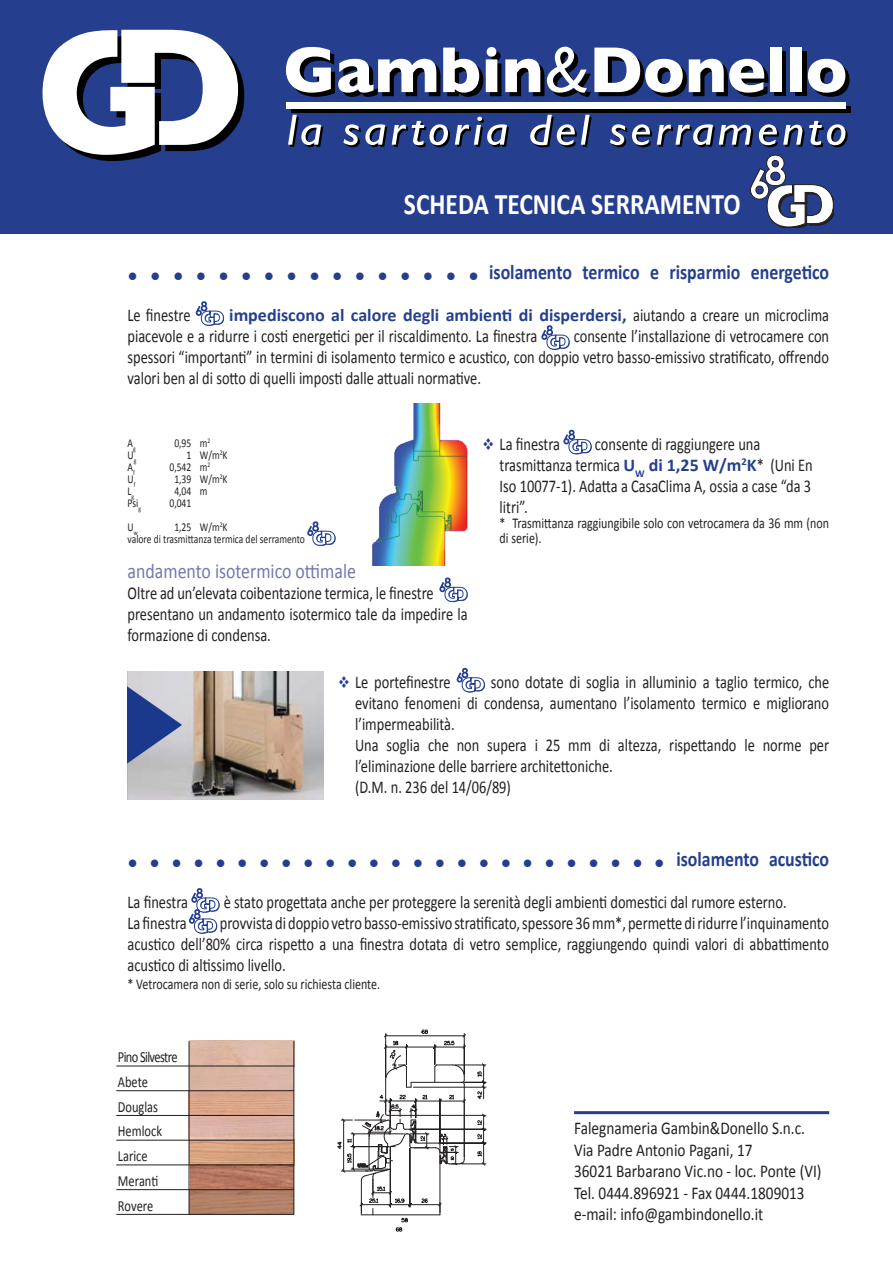
<style>
.page{position:relative;width:893px;height:1263px;background:#fff}
.page>*{position:absolute;margin:0;border:0;box-sizing:border-box;transform-origin:0 0}
.t1{font:700 30px "Calibri";color:#fff;scale:.85 1}
.t2{font:700 21px "Calibri";color:#253f8e}
.t3{font:21px "Calibri";color:#7477b0;scale:.85 1}
.t4{font:18px/21px "Calibri";color:#231f20;scale:.8 1}
.t5{font:18px "Calibri";color:#231f20;scale:.85 1}
.t6{font:15.45px/24.8px "Calibri";color:#231f20;scale:.8 1}
.t7{font:15px/15px "Calibri";color:#231f20;scale:.8 1}
.t8{font:12px "Calibri";color:#231f20;scale:.8 1}
.s1{font-weight:700;color:#253f8e}
.s2{color:#253f8e}
</style>
<div class="page">
<div style="left:0;top:0;width:893px;height:234px;background:#253f8e"></div>
<svg style="left:43px;top:30px;width:201px;height:131px"></svg>
<svg style="left:286px;top:47px;width:482px;height:50px"></svg>
<div style="left:775px;top:52px;width:11px;height:44px;background:#000001"></div>
<div style="left:770px;top:48px;width:12px;height:44px;background:#fff"></div>
<div style="left:795px;top:52px;width:11px;height:44px;background:#000001"></div>
<div style="left:791px;top:48px;width:11px;height:44px;background:#fff"></div>
<svg style="left:808px;top:59px;width:41px;height:38px"></svg>
<svg style="left:288px;top:115px;width:35px;height:32px"></svg>
<svg style="left:343px;top:117px;width:166px;height:30px"></svg>
<svg style="left:530px;top:115px;width:62px;height:32px"></svg>
<svg style="left:610px;top:124px;width:143px;height:23px"></svg>
<svg style="left:759px;top:121px;width:89px;height:26px"></svg>
<div style="left:291px;top:107px;width:559px;height:6px;background:#000001"></div>
<div style="left:287px;top:102px;width:559px;height:7px;background:#fff"></div>
<svg style="left:196px;top:301px;width:28px;height:25px"></svg>
<svg style="left:541px;top:325px;width:29px;height:25px"></svg>
<svg style="left:189px;top:888px;width:31px;height:46px"></svg>
<svg style="left:563px;top:430px;width:29px;height:24px"></svg>
<svg style="left:750px;top:154px;width:83px;height:73px"></svg>
<svg style="left:338px;top:1030px;width:148px;height:201px"></svg>
<svg style="left:307px;top:521px;width:29px;height:25px"></svg>
<svg style="left:457px;top:668px;width:28px;height:24px"></svg>
<img style="left:128px;top:672px;width:195px;height:127px">
<hr style="left:574px;top:1111px;width:255px;height:3px;background:#253f8e">
<img style="left:188px;top:1041px;width:105px;height:123px">
<div style="left:189px;top:1115px;width:104px;height:25px;background:#dab2a5"></div>
<img style="left:190px;top:1165px;width:103px;height:49px">
<div style="left:189px;top:1091px;width:104px;height:24px;background:#daa58a"></div>
<hr style="left:189px;top:1041px;width:1px;height:173px;background:#231f20">
<hr style="left:293px;top:1041px;width:1px;height:173px;background:#231f20">
<hr style="left:116px;top:1090px;width:178px;height:1px;background:#231f20">
<hr style="left:116px;top:1115px;width:178px;height:1px;background:#231f20">
<hr style="left:116px;top:1140px;width:178px;height:1px;background:#231f20">
<hr style="left:116px;top:1164px;width:178px;height:1px;background:#231f20">
<hr style="left:116px;top:1189px;width:178px;height:1px;background:#231f20">
<hr style="left:116px;top:1214px;width:178px;height:1px;background:#231f20">
<hr style="left:116px;top:1065px;width:178px;height:1px;background:#231f20">
<img style="left:372px;top:404px;width:96px;height:162px">
<svg style="left:439px;top:577px;width:29px;height:25px"></svg>
<p class="t1" style="left:404px;top:185px;width:397px">SCHEDA TECNICA SERRAMENTO</p>
<p class="t2" style="left:128px;top:259px;width:703px">• • • • • • • • • • • • • • • • isolamento termico e risparmio energetico</p>
<p class="t4" style="left:128px;top:304px;width:80px">Le finestre</p>
<p class="t4" style="left:128px;top:304px;width:878px;text-indent:102px"><span class="s1">impediscono al calore degli ambienti di disperdersi,</span> aiutando a creare un microclima piacevole e a ridurre i costi energetici per il riscaldimento. La finestra</p>
<p class="t4" style="left:128px;top:325px;width:878px;text-align:justify;text-indent:446px">consente l’installazione di vetrocamere con spessori “importanti” in termini di isolamento termico e acustico, con doppio vetro basso-emissivo stratificato, offrendo valori ben al di sotto di quelli imposti dalle attuali normative.</p>
<p class="t8" style="left:128px;top:436px;width:12px">A<sub>g</sub></p>
<p class="t8" style="left:174px;top:436px;width:46px">0,95 m<sup>2</sup></p>
<p class="t8" style="left:128px;top:448px;width:12px">U<sub>g</sub></p>
<p class="t8" style="left:186px;top:448px;width:53px">1 W/m<sup>2</sup>K</p>
<p class="t8" style="left:128px;top:460px;width:11px">A<sub>f</sub></p>
<p class="t8" style="left:169px;top:460px;width:53px">0,542 m<sup>2</sup></p>
<p class="t8" style="left:128px;top:472px;width:11px">U<sub>f</sub></p>
<p class="t8" style="left:174px;top:472px;width:68px">1,39 W/m<sup>2</sup>K</p>
<p class="t8" style="left:128px;top:484px;width:10px">L<sub>g</sub></p>
<p class="t8" style="left:174px;top:484px;width:43px">4,04 m</p>
<p class="t8" style="left:128px;top:496px;width:18px">Psi<sub>g</sub></p>
<p class="t8" style="left:169px;top:496px;width:29px">0,041</p>
<p class="t8" style="left:128px;top:520px;width:14px">U<sub>w</sub></p>
<p class="t8" style="left:174px;top:520px;width:68px">1,25 W/m<sup>2</sup>K</p>
<p class="t8" style="left:128px;top:532px;width:223px">valore di trasmittanza termica del serramento</p>
<p class="t3" style="left:128px;top:558px;width:270px">andamento isotermico ottimale</p>
<p class="t4" style="left:128px;top:582px;width:427px">Oltre ad un’elevata coibentazione termica, le finestre presentano un andamento isotermico tale da impedire la formazione di condensa.</p>
<p class="t4" style="left:483px;top:433px;width:98px"><span class="s2">❖</span> La finestra</p>
<p class="t4" style="left:500px;top:433px;width:393px;text-indent:95px">consente di raggiungere una trasmittanza termica <span class="s1">U</span><sub>W</sub> <span class="s1">di 1,25 W/m</span><sup>2</sup><span class="s1">K</span>* (Uni En Iso 10077-1). Adatta a CasaClima A, ossia a case “da 3 litri”.</p>
<p class="t7" style="left:500px;top:515px;width:413px">* Trasmittanza raggiungibile solo con vetrocamera da 36 mm (non di serie).</p>
<p class="t4" style="left:338px;top:671px;width:142px"><span class="s2">❖</span> Le portefinestre</p>
<p class="t4" style="left:355px;top:671px;width:594px;text-align:justify;text-indent:136px">sono dotate di soglia in alluminio a taglio termico, che evitano fenomeni di condensa, aumentano l’isolamento termico e migliorano l’impermeabilità.</p>
<p class="t4" style="left:355px;top:734px;width:594px">Una soglia che non supera i 25 mm di altezza, rispettando le norme per l’eliminazione delle barriere architettoniche.</p>
<p class="t4" style="left:355px;top:776px;width:196px">(D.M. n. 236 del 14/06/89)</p>
<p class="t2" style="left:128px;top:850px;width:703px">• • • • • • • • • • • • • • • • • • • • • • • • • isolamento acustico</p>
<p class="t4" style="left:128px;top:891px;width:77px">La finestra</p>
<p class="t4" style="left:224px;top:891px;width:705px">è stato progettata anche per proteggere la serenità degli ambienti domestici dal rumore esterno.</p>
<p class="t4" style="left:128px;top:912px;width:76px">La finestra</p>
<p class="t4" style="left:128px;top:912px;width:878px;text-align:justify;text-indent:92px">provvista di doppio vetro basso-emissivo stratificato, spessore 36 mm*, permette di ridurre l’inquinamento acustico dell’80% circa rispetto a una finestra dotata di vetro semplice, raggiungendo quindi valori di abbattimento acustico di altissimo livello.</p>
<p class="t7" style="left:128px;top:976px;width:317px">* Vetrocamera non di serie, solo su richiesta cliente.</p>
<p class="t6" style="left:118px;top:1044px;width:76px">Pino Silvestre<br>Abete<br>Douglas<br>Hemlock<br>Larice<br>Meranti<br>Rovere</p>
<p class="t5" style="left:574px;top:1117px;width:273px">Falegnameria Gambin&amp;Donello S.n.c.</p>
<p class="t5" style="left:574px;top:1138px;width:211px">Via Padre Antonio Pagani, 17</p>
<p class="t5" style="left:574px;top:1160px;width:293px">36021 Barbarano Vic.no - loc. Ponte (VI)</p>
<p class="t5" style="left:574px;top:1182px;width:273px">Tel. 0444.896921 - Fax 0444.1809013</p>
<p class="t5" style="left:574px;top:1203px;width:224px">e-mail: info@gambindonello.it</p>
</div>
